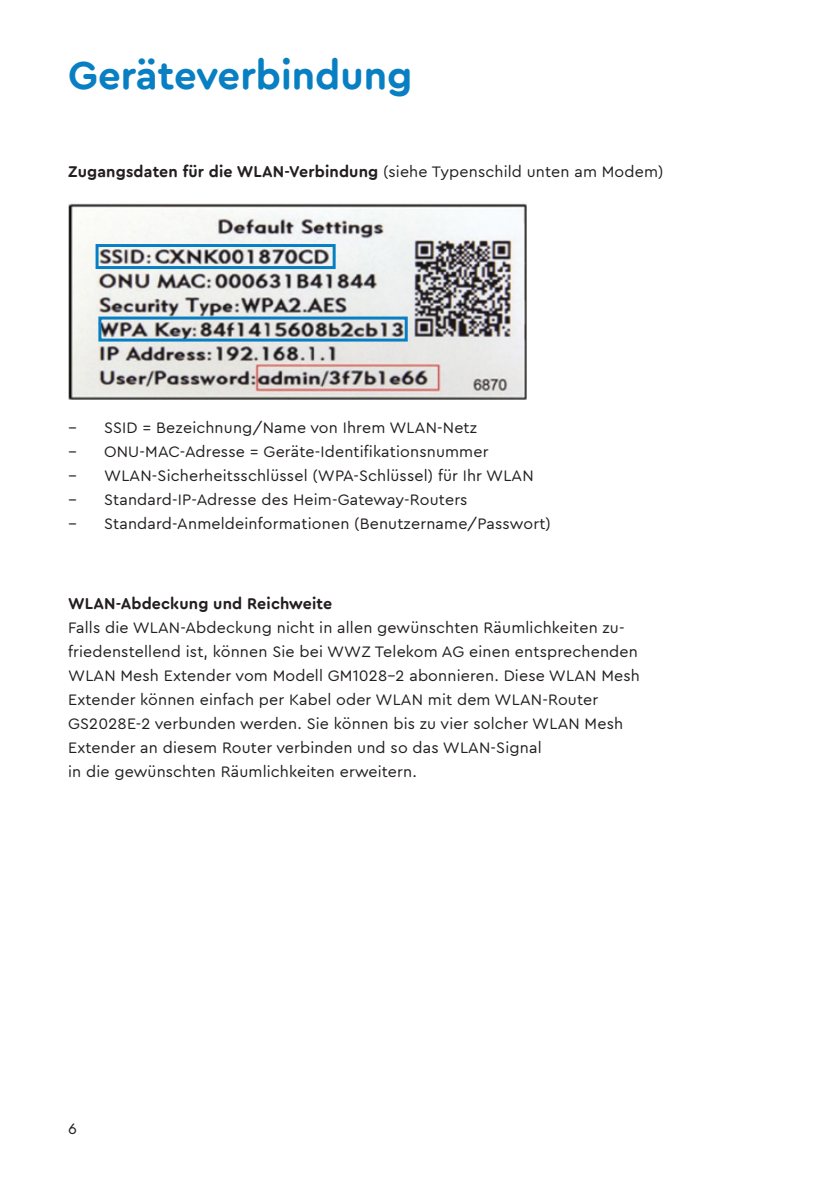
<style>
.page{position:relative;width:840px;height:1191px;background:#fff}
.page>*{position:absolute;margin:0;border:0;box-sizing:border-box;transform-origin:0 0}
.t1{font:700 40px "Cera Round Pro";color:#097fc3}
.t2{font:16px/24px "Cera Round Pro";letter-spacing:.01em;color:#231f20}
.t3{font:700 16px "Cera Round Pro";letter-spacing:.01em;color:#231f20}
.s1{font-weight:400}
</style>
<div class="page">
<img style="left:69px;top:203px;width:458px;height:196px">
<div style="left:95px;top:244px;width:240px;height:25px;border:3px solid #097fc3"></div>
<div style="left:98px;top:316px;width:309px;height:25px;border:3px solid #097fc3"></div>
<h1 class="t1" style="left:68px;top:48px;width:345px">Geräteverbindung</h1>
<p class="t3" style="left:68px;top:160px;width:596px">Zugangsdaten für die WLAN-Verbindung <span class="s1">(siehe Typenschild unten am Modem)</span></p>
<p class="t2" style="left:68px;top:414px;width:10px">−</p>
<p class="t2" style="left:104px;top:414px;width:374px">SSID = Bezeichnung/Name von Ihrem WLAN-Netz</p>
<p class="t2" style="left:68px;top:438px;width:10px">−</p>
<p class="t2" style="left:104px;top:438px;width:386px">ONU-MAC-Adresse = Geräte-Identifikationsnummer</p>
<p class="t2" style="left:68px;top:462px;width:10px">−</p>
<p class="t2" style="left:104px;top:462px;width:431px">WLAN-Sicherheitsschlüssel (WPA-Schlüssel) für Ihr WLAN</p>
<p class="t2" style="left:68px;top:486px;width:10px">−</p>
<p class="t2" style="left:104px;top:486px;width:365px">Standard-IP-Adresse des Heim-Gateway-Routers</p>
<p class="t2" style="left:68px;top:510px;width:10px">−</p>
<p class="t2" style="left:104px;top:510px;width:448px">Standard-Anmeldeinformationen (Benutzername/Passwort)</p>
<p class="t3" style="left:68px;top:592px;width:265px">WLAN-Abdeckung und Reichweite</p>
<p class="t2" style="left:68px;top:615px;width:573px">Falls die WLAN-Abdeckung nicht in allen gewünschten Räumlichkeiten zu&shy;friedenstellend ist, können Sie bei WWZ Telekom AG einen entsprechenden WLAN Mesh Extender vom Modell GM1028-2 abonnieren. Diese WLAN Mesh Extender können einfach per Kabel oder WLAN mit dem WLAN-Router GS2028E-2 verbunden werden. Sie können bis zu vier solcher WLAN Mesh Extender an diesem Router verbinden und so das WLAN-Signal<br>in die gewünschten Räumlichkeiten erweitern.</p>
<p class="t2" style="left:68px;top:1116px;width:10px">6</p>
</div>
